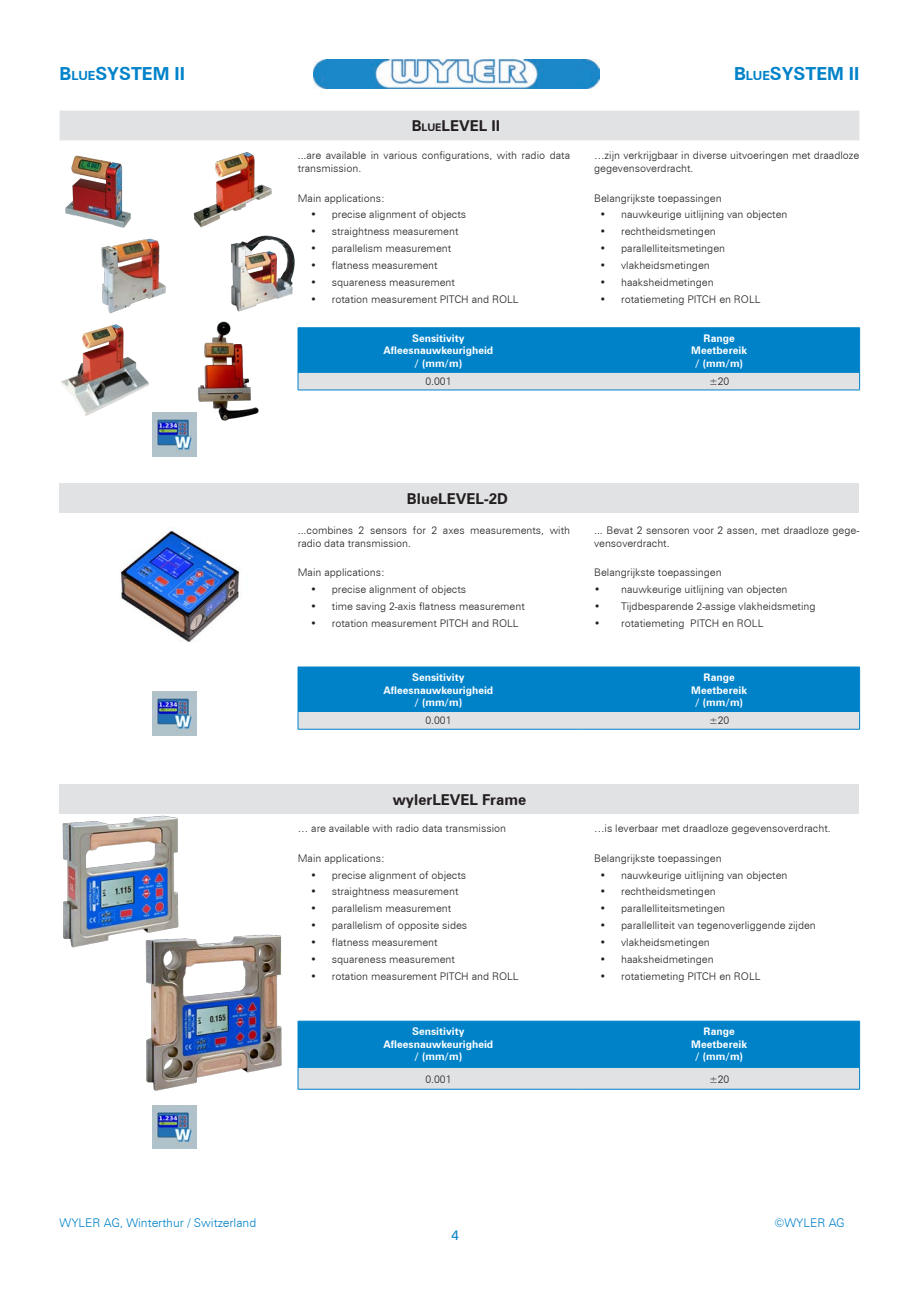
<style>
.page{position:relative;width:919px;height:1289px;background:#fff}
.page>*{position:absolute;margin:0;border:0;box-sizing:border-box;transform-origin:0 0}
.t1{font:700 18px "Zurich BT";color:#0082c9}
.t2{font:700 15px "Zurich BT";color:#231f20}
.t3{font:700 15px "Zurich BT";color:#231f20}
.t4{font:13.5px "Zurich BT";color:#0082c9}
.t5{font:300 12px "Zurich BT";color:#0082c9}
.t6{font:300 10.5px/12.6px "Zurich BT";color:#231f20}
.t7{font:700 10.5px "Zurich BT";color:#fff}
.s1{font-size:12.6px}
.s2{font-size:10.5px}
</style>
<div class="page">
<img style="left:314px;top:60px;width:285px;height:29px">
<div style="left:60px;top:111px;width:798px;height:29px;background:#e1e2e4"></div>
<img style="left:65px;top:155px;width:66px;height:73px">
<hr style="left:298px;top:327px;width:280px;height:1px;background:#0082c9">
<hr style="left:578px;top:327px;width:281px;height:1px;background:#0082c9">
<svg style="left:298px;top:328px;width:562px;height:62px;background:#3b9bd0"></svg>
<hr style="left:298px;top:390px;width:280px;height:1px;background:#0082c9">
<hr style="left:578px;top:390px;width:281px;height:1px;background:#0082c9">
<img style="left:193px;top:152px;width:79px;height:76px">
<img style="left:101px;top:238px;width:65px;height:76px">
<img style="left:153px;top:412px;width:43px;height:44px">
<img style="left:188px;top:321px;width:71px;height:106px">
<img style="left:61px;top:324px;width:88px;height:92px">
<img style="left:231px;top:235px;width:64px;height:77px">
<img style="left:120px;top:529px;width:122px;height:113px">
<div style="left:60px;top:483px;width:799px;height:30px;background:#e1e2e4"></div>
<hr style="left:298px;top:666px;width:280px;height:1px;background:#0082c9">
<hr style="left:578px;top:666px;width:281px;height:1px;background:#0082c9">
<svg style="left:298px;top:667px;width:562px;height:62px;background:#3c9bd0"></svg>
<hr style="left:298px;top:729px;width:280px;height:1px;background:#0082c9">
<hr style="left:578px;top:729px;width:281px;height:1px;background:#0082c9">
<img style="left:153px;top:691px;width:43px;height:44px">
<div style="left:60px;top:784px;width:799px;height:30px;background:#e1e2e4"></div>
<hr style="left:298px;top:1020px;width:280px;height:1px;background:#0082c9">
<hr style="left:578px;top:1020px;width:281px;height:1px;background:#0082c9">
<svg style="left:298px;top:1021px;width:562px;height:68px;background:#439ed1"></svg>
<hr style="left:298px;top:1088px;width:280px;height:1px;background:#0082c9">
<hr style="left:578px;top:1088px;width:281px;height:1px;background:#0082c9">
<img style="left:153px;top:1105px;width:43px;height:43px">
<img style="left:62px;top:815px;width:117px;height:133px">
<img style="left:136px;top:928px;width:146px;height:163px">
<p class="t1" style="left:60px;top:62px;width:127px">B<span class="s1">LUE</span>SYSTEM II</p>
<p class="t1" style="left:734px;top:62px;width:127px">B<span class="s1">LUE</span>SYSTEM II</p>
<p class="t3" style="left:411px;top:117px;width:90px">B<span class="s2">LUE</span>LEVEL II</p>
<p class="t6" style="left:298px;top:149px;width:274px">...are available in various configurations, with radio data transmission.</p>
<p class="t6" style="left:298px;top:191px;width:88px">Main applications:</p>
<p class="t6" style="left:310px;top:208px;width:157px">• precise alignment of objects</p>
<p class="t6" style="left:310px;top:225px;width:149px">• straightness measurement</p>
<p class="t6" style="left:310px;top:242px;width:142px">• parallelism measurement</p>
<p class="t6" style="left:310px;top:259px;width:128px">• flatness measurement</p>
<p class="t6" style="left:310px;top:276px;width:146px">• squareness measurement</p>
<p class="t6" style="left:310px;top:292px;width:209px">• rotation measurement PITCH and ROLL</p>
<p class="t7" style="left:412px;top:331px;width:54px">Sensitivity</p>
<p class="t7" style="left:383px;top:344px;width:111px">Afleesnauwkeurigheid</p>
<p class="t7" style="left:414px;top:357px;width:49px">/ (mm/m)</p>
<p class="t6" style="left:594px;top:149px;width:267px">…zijn verkrijgbaar in diverse uitvoeringen met draadloze gegevensoverdracht.</p>
<p class="t6" style="left:594px;top:191px;width:129px">Belangrijkste toepassingen</p>
<p class="t6" style="left:600px;top:208px;width:189px">• nauwkeurige uitlijning van objecten</p>
<p class="t6" style="left:600px;top:225px;width:117px">• rechtheidsmetingen</p>
<p class="t6" style="left:600px;top:242px;width:127px">• parallelliteitsmetingen</p>
<p class="t6" style="left:600px;top:259px;width:111px">• vlakheidsmetingen</p>
<p class="t6" style="left:600px;top:276px;width:115px">• haaksheidmetingen</p>
<p class="t6" style="left:600px;top:292px;width:162px">• rotatiemeting PITCH en ROLL</p>
<p class="t7" style="left:703px;top:331px;width:33px">Range</p>
<p class="t7" style="left:691px;top:344px;width:57px">Meetbereik</p>
<p class="t7" style="left:695px;top:357px;width:49px">/ (mm/m)</p>
<p class="t6" style="left:425px;top:375px;width:28px">0.001</p>
<p class="t6" style="left:709px;top:375px;width:22px">±20</p>
<p class="t2" style="left:407px;top:489px;width:103px">BlueLEVEL-2D</p>
<p class="t6" style="left:298px;top:524px;width:274px">...combines 2 sensors for 2 axes measurements, with radio data transmission.</p>
<p class="t6" style="left:298px;top:566px;width:88px">Main applications:</p>
<p class="t6" style="left:310px;top:583px;width:157px">• precise alignment of objects</p>
<p class="t6" style="left:310px;top:600px;width:216px">• time saving 2-axis flatness measurement</p>
<p class="t6" style="left:310px;top:616px;width:209px">• rotation measurement PITCH and ROLL</p>
<p class="t7" style="left:412px;top:671px;width:54px">Sensitivity</p>
<p class="t7" style="left:383px;top:683px;width:111px">Afleesnauwkeurigheid</p>
<p class="t7" style="left:414px;top:696px;width:49px">/ (mm/m)</p>
<p class="t6" style="left:594px;top:524px;width:267px">... Bevat 2 sensoren voor 2 assen, met draadloze gege&shy;vensoverdracht.</p>
<p class="t6" style="left:594px;top:566px;width:129px">Belangrijkste toepassingen</p>
<p class="t6" style="left:594px;top:583px;width:195px">• nauwkeurige uitlijning van objecten</p>
<p class="t6" style="left:594px;top:600px;width:223px">• Tijdbesparende 2-assige vlakheidsmeting</p>
<p class="t6" style="left:594px;top:616px;width:171px">• rotatiemeting PITCH en ROLL</p>
<p class="t7" style="left:703px;top:671px;width:33px">Range</p>
<p class="t7" style="left:691px;top:683px;width:57px">Meetbereik</p>
<p class="t7" style="left:695px;top:696px;width:49px">/ (mm/m)</p>
<p class="t6" style="left:425px;top:714px;width:28px">0.001</p>
<p class="t6" style="left:709px;top:714px;width:22px">±20</p>
<p class="t2" style="left:393px;top:790px;width:135px">wylerLEVEL Frame</p>
<p class="t6" style="left:298px;top:822px;width:210px">… are available with radio data transmission</p>
<p class="t6" style="left:298px;top:851px;width:88px">Main applications:</p>
<p class="t6" style="left:310px;top:868px;width:157px">• precise alignment of objects</p>
<p class="t6" style="left:310px;top:885px;width:149px">• straightness measurement</p>
<p class="t6" style="left:310px;top:902px;width:142px">• parallelism measurement</p>
<p class="t6" style="left:310px;top:919px;width:158px">• parallelism of opposite sides</p>
<p class="t6" style="left:310px;top:935px;width:128px">• flatness measurement</p>
<p class="t6" style="left:310px;top:952px;width:146px">• squareness measurement</p>
<p class="t6" style="left:310px;top:969px;width:209px">• rotation measurement PITCH and ROLL</p>
<p class="t7" style="left:412px;top:1025px;width:54px">Sensitivity</p>
<p class="t7" style="left:383px;top:1037px;width:111px">Afleesnauwkeurigheid</p>
<p class="t7" style="left:414px;top:1050px;width:49px">/ (mm/m)</p>
<p class="t6" style="left:594px;top:822px;width:238px">…is leverbaar met draadloze gegevensoverdracht.</p>
<p class="t6" style="left:594px;top:851px;width:129px">Belangrijkste toepassingen</p>
<p class="t6" style="left:600px;top:868px;width:189px">• nauwkeurige uitlijning van objecten</p>
<p class="t6" style="left:600px;top:885px;width:117px">• rechtheidsmetingen</p>
<p class="t6" style="left:600px;top:902px;width:127px">• parallelliteitsmetingen</p>
<p class="t6" style="left:600px;top:919px;width:217px">• parallelliteit van tegenoverliggende zijden</p>
<p class="t6" style="left:600px;top:935px;width:111px">• vlakheidsmetingen</p>
<p class="t6" style="left:600px;top:952px;width:115px">• haaksheidmetingen</p>
<p class="t6" style="left:600px;top:969px;width:162px">• rotatiemeting PITCH en ROLL</p>
<p class="t7" style="left:703px;top:1025px;width:33px">Range</p>
<p class="t7" style="left:691px;top:1037px;width:57px">Meetbereik</p>
<p class="t7" style="left:695px;top:1050px;width:49px">/ (mm/m)</p>
<p class="t6" style="left:425px;top:1072px;width:28px">0.001</p>
<p class="t6" style="left:709px;top:1072px;width:22px">±20</p>
<p class="t5" style="left:60px;top:1215px;width:198px">WYLER AG, Winterthur / Switzerland</p>
<p class="t5" style="left:774px;top:1215px;width:72px">©WYLER AG</p>
<p class="t4" style="left:451px;top:1226px;width:9px">4</p>
</div>
